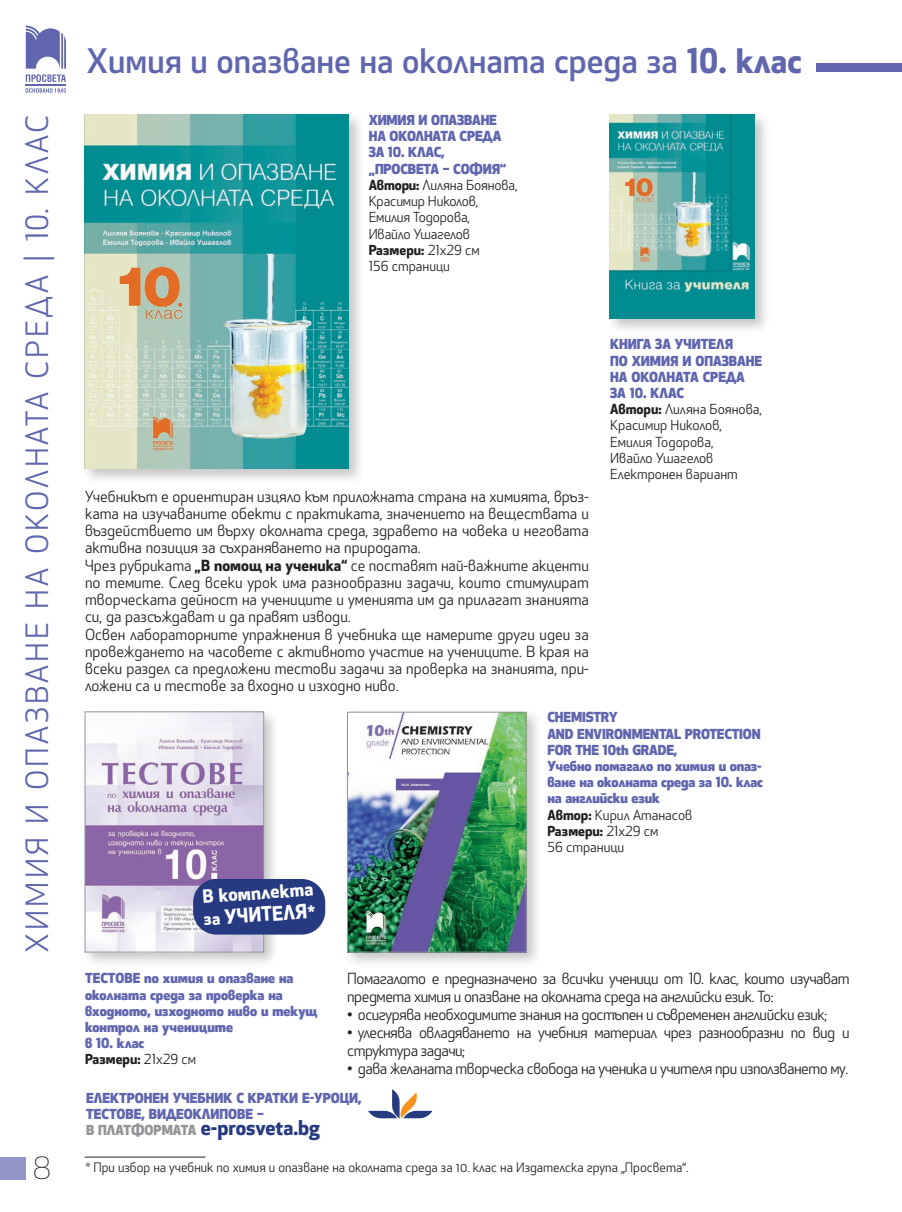
<style>
.page{position:relative;width:902px;height:1212px;background:#fff}
.page>*{position:absolute;margin:0;border:0;box-sizing:border-box;transform-origin:0 0}
.t1{font:500 33px "HS Apex Bg";color:#6066ae}
.t2{font:30px "HS Apex Bg";letter-spacing:.1em;color:#6066ae}
.t3{font:300 30px "HS Apex Bg";color:#231f20}
.t4{font:700 19.95px "HS Apex Bg";color:#253a80}
.t5{font:700 19.5px "HS Apex Bg";color:#fff}
.t6{font:700 18px "HS Apex Bg";color:#fff}
.t7{font:15px/17.2px "HS Apex Bg";color:#231f20}
.t8{font:15px/18px "HS Apex Bg";letter-spacing:-.03em;color:#231f20}
.t9{font:800 13.5px/16.2px "HS Apex Bg";color:#6066ae}
.t10{font:13.5px/16.2px "HS Apex Bg";color:#231f20}
.t11{font:12.75px "HS Apex Bg";color:#231f20}
.s1{font-weight:700}
.s2{font-weight:800;color:#6066ae}
.s3{font-size:16.5px}
.s4{font-weight:500;font-size:16.5px}
.s5{font-weight:700;color:#231f20}
.s6{font-weight:400;color:#231f20}
.s7{font-weight:800;font-size:13.5px;color:#939598}
</style>
<div class="page">
<svg style="left:26px;top:26px;width:40px;height:56px"></svg>
<svg style="left:26px;top:88px;width:40px;height:5px"></svg>
<hr style="left:26px;top:84px;width:40px;height:2px;background:#6066ae">
<div style="left:0;top:1157px;width:26px;height:22px;background:#9695c9"></div>
<div style="left:606px;top:112px;width:164px;height:223px;background:#231f20;opacity:.25"></div>
<img style="left:609px;top:115px;width:145px;height:204px">
<div style="left:82px;top:112px;width:283px;height:373px;background:#231f20;opacity:.25"></div>
<img style="left:85px;top:115px;width:263px;height:354px">
<svg style="left:368px;top:1089px;width:64px;height:29px"></svg>
<div style="left:344px;top:709px;width:198px;height:259px;background:#231f20;opacity:.25"></div>
<img style="left:349px;top:714px;width:175px;height:236px">
<div style="left:347px;top:712px;width:179px;height:240px;border:1px solid #939598"></div>
<hr style="left:85px;top:1157px;width:120px;height:1px;background:#231f20">
<div style="left:816px;top:63px;width:85px;height:9px;background:#6066ae"></div>
<div style="left:82px;top:708px;width:198px;height:260px;background:#231f20;opacity:.25"></div>
<img style="left:87px;top:714px;width:175px;height:236px">
<div style="left:85px;top:712px;width:179px;height:240px;border:1px solid #939598"></div>
<div style="left:193px;top:879px;width:132px;height:55px;background:#253a80;border-radius:23px"></div>
<h2 class="t2" style="left:18px;top:951px;width:838px;rotate:-90deg">ХИМИЯ И ОПАЗВАНЕ НА ОКОЛНАТА СРЕДА | 10. КЛАС</h2>
<h2 class="t3" style="left:33px;top:1149px;width:19px">8</h2>
<h1 class="t1" style="left:87px;top:39px;width:716px">Химия и опазване на околната среда за <span class="s1">10. клас</span></h1>
<p class="t10" style="left:369px;top:112px;width:150px"><span class="s2">ХИМИЯ И ОПАЗВАНЕ<br>НА ОКОЛНАТА СРЕДА<br>ЗА 10. КЛАС, „ПРОСВЕТА – СОФИЯ“<br></span><span class="s1">Автори:</span> Лиляна Боянова,<br>Красимир Николов,<br>Емилия Тодорова,<br>Ивайло Ушагелов<br><span class="s1">Размери:</span> 21x29 см<br>156 страници</p>
<p class="t7" style="left:85px;top:487px;width:505px">Учебникът е ориентиран изцяло към приложната страна на химията, връз&shy;ката на изучаваните обекти с практиката, значението на веществата и въздействието им върху околната среда, здравето на човека и неговата активна позиция за съхраняването на природата.<br>Чрез рубриката <span class="s1">„В помощ на ученика“</span> се поставят най-важните акценти по темите. След всеки урок има разнообразни задачи, които стимулират творческата дейност на учениците и уменията им да прилагат знанията си, да разсъждават и да правят изводи.<br>Освен лабораторните упражнения в учебника ще намерите други идеи за провеждането на часовете с активното участие на учениците. В края на всеки раздел са предложени тестови задачи за проверка на знанията, при&shy;ложени са и тестове за входно и изходно ниво.</p>
<p class="t10" style="left:610px;top:336px;width:153px"><span class="s2">КНИГА ЗА УЧИТЕЛЯ<br>ПО ХИМИЯ И ОПАЗВАНЕ<br>НА ОКОЛНАТА СРЕДА<br>ЗА 10. КЛАС<br></span><span class="s1">Автори:</span> Лиляна Боянова,<br>Красимир Николов,<br>Емилия Тодорова,<br>Ивайло Ушагелов<br>Електронен вариант</p>
<p class="t6" style="left:202px;top:883px;width:112px;rotate:-4deg">В комплекта</p>
<h3 class="t5" style="left:202px;top:904px;width:114px;rotate:-4deg"><span class="s3">за</span> УЧИТЕЛЯ<span class="s4">*</span></h3>
<p class="t9" style="left:85px;top:970px;width:234px">ТЕСТОВЕ по химия и опазване на околната среда за проверка на входното, изходното ниво и текущ контрол на учениците<br>в 10. клас<br><span class="s5">Размери:</span> <span class="s6">21x29 см</span></p>
<p class="t9" style="left:547px;top:709px;width:217px">CHEMISTRY<br>AND ENVIRONMENTAL PROTECTION<br>FOR THE 10th GRADE,<br>Учебно помагало по химия и опаз&shy;ване на околната среда за 10. клас на английски език<br><span class="s5">Автор:</span> <span class="s6">Кирил Атанасов<br></span><span class="s5">Размери:</span> <span class="s6">21x29 см<br>56 страници</span></p>
<p class="t8" style="left:347px;top:969px;width:504px">Помагалото е предназначено за всички ученици от 10. клас, които изучават предмета химия и опазване на околната среда на английски език. То:</p>
<p class="t8" style="left:347px;top:1005px;width:481px">• осигурява необходимите знания на достъпен и съвременен английски език;</p>
<p class="t8" style="left:347px;top:1023px;width:504px">• улеснява овладяването на учебния материал чрез разнообразни по вид и структура задачи;</p>
<p class="t8" style="left:347px;top:1059px;width:502px">• дава желаната творческа свобода на ученика и учителя при използването му.</p>
<p class="t9" style="left:86px;top:1089px;width:277px">ЕЛЕКТРОНЕН УЧЕБНИК С КРАТКИ Е-УРОЦИ,<br>ТЕСТОВЕ, ВИДЕОКЛИПОВЕ –</p>
<h3 class="t4" style="left:86px;top:1113px;width:235px"><span class="s7">В ПЛАТФОРМАТА</span> e-prosveta.bg</h3>
<p class="t11" style="left:86px;top:1159px;width:604px">* При избор на учебник по химия и опазване на околната среда за 10. клас на Издателска група „Просвета“.</p>
</div>
